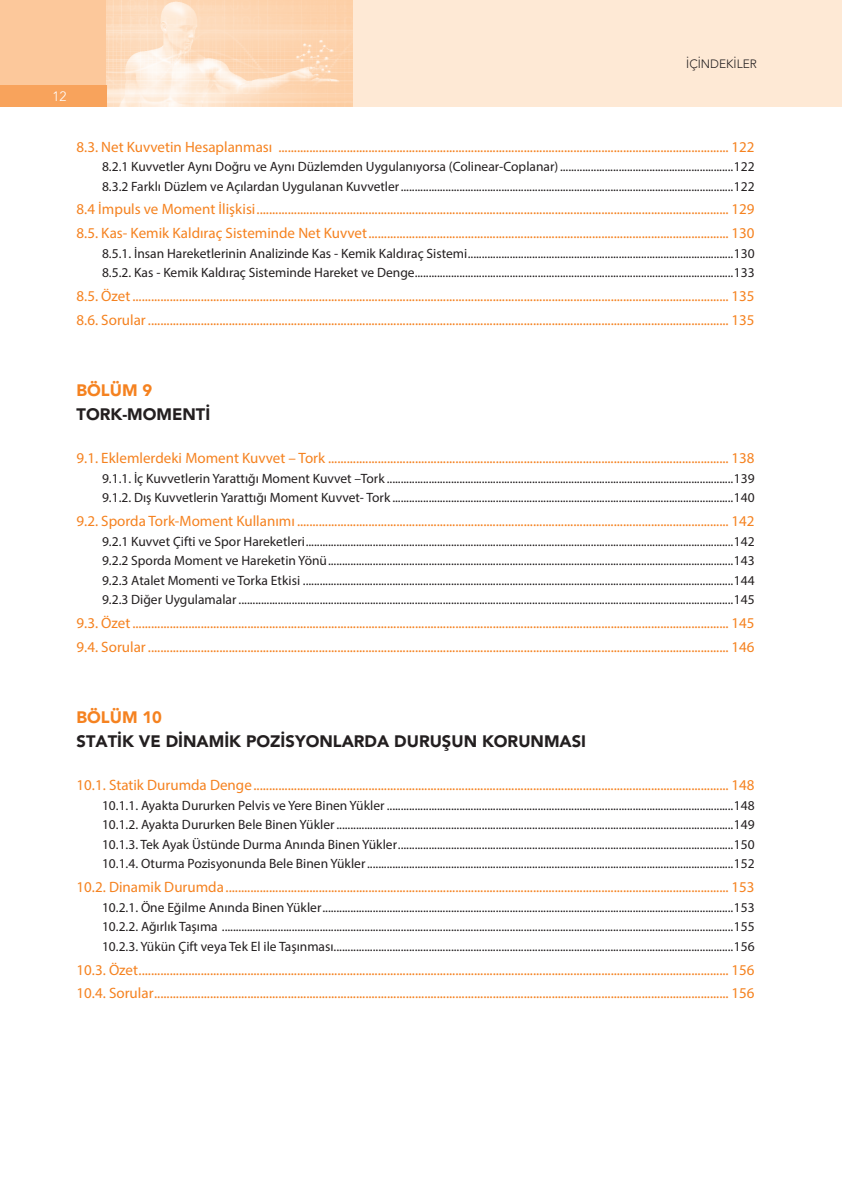
<style>
.page{position:relative;width:842px;height:1195px;background:#fff}
.page>*{position:absolute;margin:0;border:0;box-sizing:border-box;transform-origin:0 0}
.t1{font:900 16.5px "Avenir";color:#231f20}
.t2{font:900 16.5px "Avenir";color:#f58220}
.BASLIK{font:15px "Myriad Pro";color:#f58220}
.ALT_BASLIK{font:13.5px "Myriad Pro";color:#231f20}
.t3{font:300 13.5px "Avenir";color:#fff}
.t4{font:300 12px "Avenir";color:#231f20}
</style>
<div class="page">
<div style="left:323px;top:0;width:519px;height:106px;background:#fee9d5"></div>
<div style="left:0;top:0;width:106px;height:106px;background:#fcc89b"></div>
<img style="left:106px;top:0;width:247px;height:106px">
<div style="left:0;top:85px;width:106px;height:21px;background:#f8a35c"></div>
<p class="t3" style="left:53px;top:88px;width:16px">12</p>
<p class="t4" style="left:686px;top:57px;width:72px">İÇİNDEKİLER</p>
<p class="BASLIK" style="left:77px;top:137px;width:680px">8.3. Net Kuvvetin Hesaplanması ................................................................................................................................................. 122</p>
<p class="ALT_BASLIK" style="left:102px;top:158px;width:654px">8.2.1 Kuvvetler Aynı Doğru ve Aynı Düzlemden Uygulanıyorsa (Colinear-Coplanar)..............................................................122</p>
<p class="ALT_BASLIK" style="left:102px;top:178px;width:654px">8.3.2 Farklı Düzlem ve Açılardan Uygulanan Kuvvetler.......................................................................................................................122</p>
<p class="BASLIK" style="left:77px;top:200px;width:680px">8.4 İmpuls ve Moment İlişkisi........................................................................................................................................................ 129</p>
<p class="BASLIK" style="left:77px;top:224px;width:680px">8.5. Kas- Kemik Kaldıraç Sisteminde Net Kuvvet.................................................................................................................... 130</p>
<p class="ALT_BASLIK" style="left:102px;top:245px;width:654px">8.5.1. İnsan Hareketlerinin Analizinde Kas - Kemik Kaldıraç Sistemi...............................................................................................130</p>
<p class="ALT_BASLIK" style="left:102px;top:264px;width:654px">8.5.2. Kas - Kemik Kaldıraç Sisteminde Hareket ve Denge..................................................................................................................133</p>
<p class="BASLIK" style="left:77px;top:287px;width:680px">8.5. Özet................................................................................................................................................................................................ 135</p>
<p class="BASLIK" style="left:77px;top:310px;width:680px">8.6. Sorular........................................................................................................................................................................................... 135</p>
<p class="t2" style="left:77px;top:380px;width:77px">BÖLÜM 9</p>
<p class="t1" style="left:77px;top:404px;width:133px">TORK-MOMENTI</p>
<p class="BASLIK" style="left:77px;top:449px;width:680px">9.1. Eklemlerdeki Moment Kuvvet – Tork ................................................................................................................................. 138</p>
<p class="ALT_BASLIK" style="left:102px;top:470px;width:654px">9.1.1. İç Kuvvetlerin Yarattığı Moment Kuvvet –Tork ............................................................................................................................139</p>
<p class="ALT_BASLIK" style="left:102px;top:489px;width:654px">9.1.2. Dış Kuvvetlerin Yarattığı Moment Kuvvet- Tork ..........................................................................................................................140</p>
<p class="BASLIK" style="left:77px;top:512px;width:680px">9.2. Sporda Tork-Moment Kullanımı ........................................................................................................................................... 142</p>
<p class="ALT_BASLIK" style="left:102px;top:533px;width:654px">9.2.1 Kuvvet Çifti ve Spor Hareketleri.........................................................................................................................................................142</p>
<p class="ALT_BASLIK" style="left:102px;top:552px;width:654px">9.2.2 Sporda Moment ve Hareketin Yönü.................................................................................................................................................143</p>
<p class="ALT_BASLIK" style="left:102px;top:572px;width:654px">9.2.3 Atalet Momenti ve Torka Etkisi ..........................................................................................................................................................144</p>
<p class="ALT_BASLIK" style="left:102px;top:591px;width:654px">9.2.3 Diğer Uygulamalar .................................................................................................................................................................................145</p>
<p class="BASLIK" style="left:77px;top:614px;width:680px">9.3. Özet................................................................................................................................................................................................ 145</p>
<p class="BASLIK" style="left:77px;top:637px;width:680px">9.4. Sorular........................................................................................................................................................................................... 146</p>
<p class="t2" style="left:77px;top:707px;width:87px">BÖLÜM 10</p>
<p class="t1" style="left:77px;top:731px;width:511px">STATIK VE DINAMIK POZISYONLARDA DURUŞUN KORUNMASI</p>
<p class="BASLIK" style="left:77px;top:776px;width:680px">10.1. Statik Durumda Denge......................................................................................................................................................... 148</p>
<p class="ALT_BASLIK" style="left:102px;top:797px;width:654px">10.1.1. Ayakta Dururken Pelvis ve Yere Binen Yükler ............................................................................................................................148</p>
<p class="ALT_BASLIK" style="left:102px;top:816px;width:654px">10.1.2. Ayakta Dururken Bele Binen Yükler..............................................................................................................................................149</p>
<p class="ALT_BASLIK" style="left:102px;top:836px;width:654px">10.1.3. Tek Ayak Üstünde Durma Anında Binen Yükler........................................................................................................................150</p>
<p class="ALT_BASLIK" style="left:102px;top:855px;width:654px">10.1.4. Oturma Pozisyonunda Bele Binen Yükler...................................................................................................................................152</p>
<p class="BASLIK" style="left:77px;top:878px;width:680px">10.2. Dinamik Durumda.................................................................................................................................................................. 153</p>
<p class="ALT_BASLIK" style="left:102px;top:899px;width:654px">10.2.1. Öne Eğilme Anında Binen Yükler...................................................................................................................................................153</p>
<p class="ALT_BASLIK" style="left:102px;top:918px;width:654px">10.2.2. Ağırlık Taşıma .......................................................................................................................................................................................155</p>
<p class="ALT_BASLIK" style="left:102px;top:938px;width:654px">10.2.3. Yükün Çift veya Tek El ile Taşınması...............................................................................................................................................156</p>
<p class="BASLIK" style="left:77px;top:960px;width:680px">10.3. Özet.............................................................................................................................................................................................. 156</p>
<p class="BASLIK" style="left:77px;top:984px;width:680px">10.4. Sorular......................................................................................................................................................................................... 156</p>
</div>
